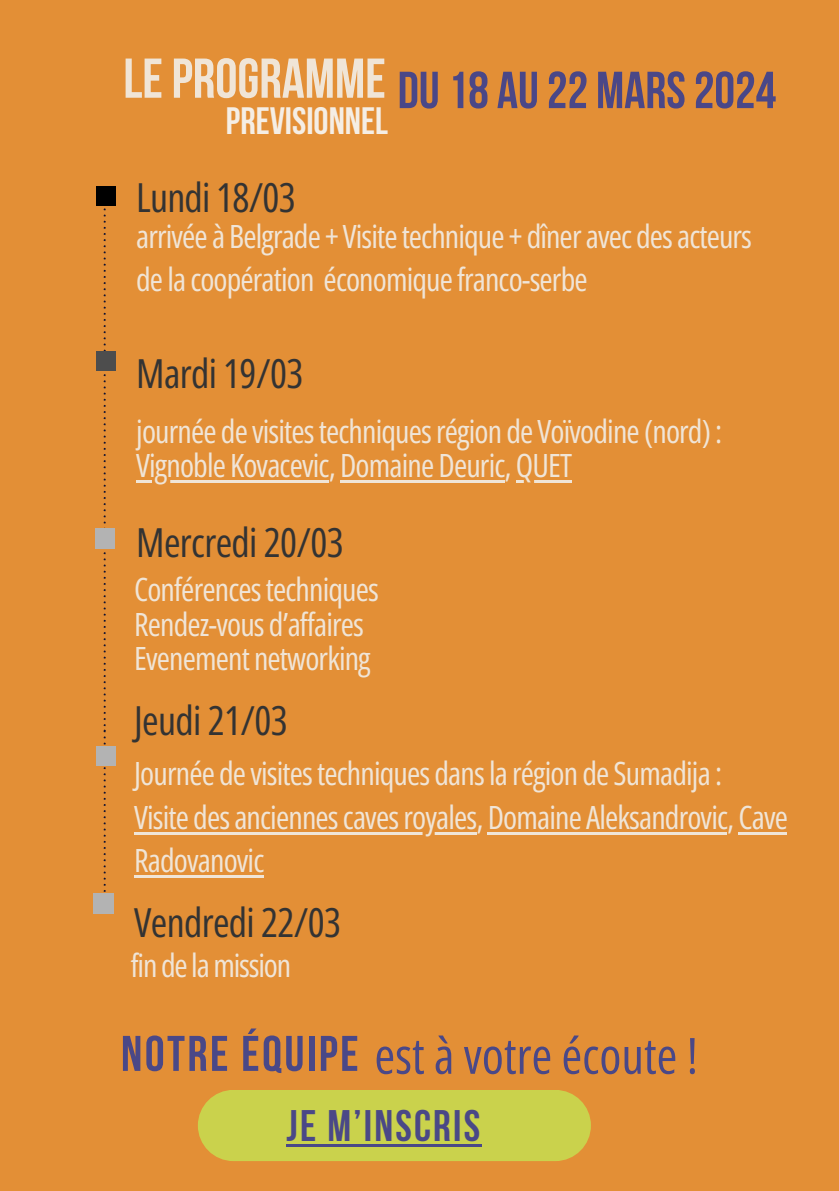
<style>
.page{position:relative;width:839px;height:1191px;background:#fff}
.page>*{position:absolute;margin:0;border:0;box-sizing:border-box;transform-origin:0 0}
.t1{font:700 56px "Bebas Neue";color:#f0e5d7}
.t2{font:700 52px "Bebas Neue";color:#4a4787}
.t3{font:50px "Open Sans Condensed";color:#4a4887}
.t4{font:700 50px "Bebas Neue";letter-spacing:.05em;color:#4a4887}
.t5{font:700 44px "Bebas Neue";letter-spacing:.05em;color:#4a4887}
.t6{font:40px "Open Sans Condensed";letter-spacing:-.015em;color:#333}
.t7{font:700 38px "Bebas Neue";color:#f5eee5}
.t8{font:32px/43.6px "Open Sans Condensed";letter-spacing:-.025em;color:#f0e5d7}
</style>
<div class="page">
<div style="left:0;top:0;width:838px;height:1191px;background:#e38f36"></div>
<svg style="left:104px;top:208px;width:2px;height:686px"></svg>
<div style="left:96px;top:187px;width:19px;height:19px;background:#000"></div>
<div style="left:95px;top:529px;width:19px;height:19px;background:#b3b3b3"></div>
<div style="left:96px;top:351px;width:19px;height:20px;background:#4d4d4d"></div>
<div style="left:96px;top:746px;width:19px;height:20px;background:#b3b3b3"></div>
<div style="left:94px;top:894px;width:19px;height:19px;background:#b3b3b3"></div>
<div style="left:198px;top:1090px;width:393px;height:71px;background:#cad24c;border-radius:36px"></div>
<hr style="left:134px;top:832px;width:342px;height:3px;background:#f0e5d7">
<hr style="left:487px;top:832px;width:240px;height:3px;background:#f0e5d7">
<hr style="left:738px;top:832px;width:49px;height:3px;background:#f0e5d7">
<hr style="left:134px;top:875px;width:129px;height:3px;background:#f0e5d7">
<hr style="left:136px;top:480px;width:193px;height:3px;background:#f0e5d7">
<hr style="left:340px;top:480px;width:164px;height:3px;background:#f0e5d7">
<hr style="left:516px;top:480px;width:55px;height:3px;background:#f0e5d7">
<hr style="left:286px;top:1144px;width:196px;height:3px;background:#4a4887">
<p class="t1" style="left:123px;top:56px;width:264px">LEPROGRAMME</p>
<p class="t7" style="left:226px;top:105px;width:164px">PREVISIONNEL</p>
<p class="t2" style="left:397px;top:69px;width:380px">DU18 AU22 MARS2024</p>
<p class="t6" style="left:136px;top:169px;width:161px">Lundi 18/03</p>
<p class="t8" style="left:136px;top:213px;width:617px">arrivée à Belgrade + Visite technique + dîner avec des acteurs de la coopération économique franco-serbe</p>
<p class="t6" style="left:136px;top:346px;width:169px">Mardi 19/03</p>
<p class="t8" style="left:136px;top:408px;width:587px">journée de visites techniques région de Voïvodine (nord) :</p>
<p class="t8" style="left:136px;top:443px;width:437px">Vignoble Kovacevic, Domaine Deuric, QUET</p>
<p class="t6" style="left:136px;top:514px;width:209px">Mercredi 20/03</p>
<p class="t8" style="left:134px;top:567px;width:246px">Conférences techniques</p>
<p class="t8" style="left:134px;top:601px;width:231px">Rendez-vous d’affaires</p>
<p class="t8" style="left:134px;top:636px;width:238px">Evenement networking</p>
<p class="t6" style="left:134px;top:692px;width:155px">Jeudi 21/03</p>
<p class="t8" style="left:134px;top:751px;width:589px">Journée de visites techniques dans la région de Sumadija :</p>
<p class="t8" style="left:134px;top:795px;width:655px">Visite des anciennes caves royales, Domaine Aleksandrovic, Cave<br>Radovanovic</p>
<p class="t6" style="left:134px;top:895px;width:209px">Vendredi 22/03</p>
<p class="t8" style="left:131px;top:942px;width:162px">finde lamission</p>
<p class="t4" style="left:121px;top:1033px;width:239px">NOTRE ÉQUIPE</p>
<p class="t3" style="left:374px;top:1020px;width:325px">est à votre écoute !</p>
<p class="t5" style="left:286px;top:1108px;width:195px">JE M’INSCRIS</p>
</div>
